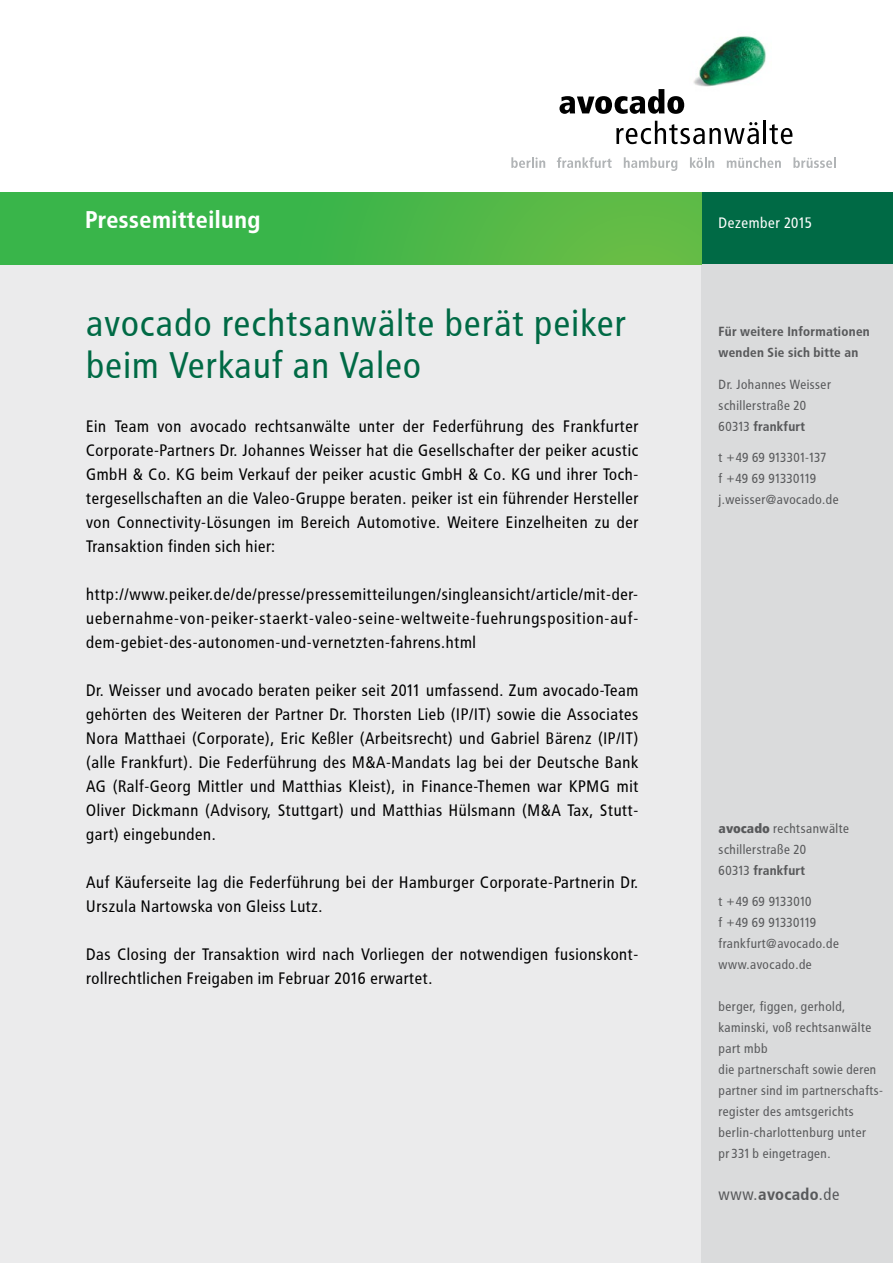
<style>
.page{position:relative;width:893px;height:1263px;background:#fff}
.page>*{position:absolute;margin:0;border:0;box-sizing:border-box;transform-origin:0 0}
.t1{font:36.75px/42px "Avocado";color:#006a45}
.t2{font:700 24px "Avocado";color:#fff}
.t3{font:16.5px/24px "Avocado";color:#000;text-align:justify}
.t4{font:16.5px "Avocado";color:#58595b}
.t5{font:15px "Avocado";color:#fff}
.t6{font:13.2px/21px "Avocado";color:#58595b}
.t7{font:13.2px/21px "Avocado";letter-spacing:-.025em;color:#58595b}
.t8{font:700 13.2px/21px "Avocado";color:#58595b}
.s1{font-weight:700}
.s2{font-weight:900}
</style>
<div class="page">
<img style="left:693px;top:36px;width:73px;height:51px">
<svg style="left:559px;top:89px;width:125px;height:25px"></svg>
<svg style="left:616px;top:121px;width:143px;height:23px"></svg>
<hr style="left:764px;top:121px;width:2px;height:23px;background:#000">
<svg style="left:769px;top:124px;width:23px;height:20px"></svg>
<svg style="left:511px;top:157px;width:34px;height:11px"></svg>
<svg style="left:557px;top:157px;width:55px;height:11px"></svg>
<svg style="left:624px;top:157px;width:53px;height:14px"></svg>
<svg style="left:690px;top:157px;width:24px;height:11px"></svg>
<svg style="left:727px;top:157px;width:54px;height:11px"></svg>
<svg style="left:793px;top:157px;width:43px;height:11px"></svg>
<div style="left:702px;top:192px;width:191px;height:72px;background:#006a45"></div>
<div style="left:0;top:264px;width:893px;height:999px;background:#ebebec"></div>
<div style="left:702px;top:264px;width:191px;height:288px;background:#dadbdc"></div>
<div style="left:702px;top:552px;width:191px;height:711px;background:#dadbdc"></div>
<div style="left:0;top:192px;width:702px;height:72px;background:linear-gradient(to right,#2db34b,#63bb46)"></div>
<h2 class="t2" style="left:85px;top:205px;width:177px">Pressemitteilung</h2>
<h1 class="t1" style="left:86px;top:303px;width:542px">avocado rechtsanwälte berät peiker beim Verkauf an Valeo</h1>
<p class="t3" style="left:86px;top:414px;width:554px">Ein Team von avocado rechtsanwälte unter der Federführung des Frankfurter Corporate-Partners Dr. Johannes Weisser hat die Gesellschafter der peiker acustic GmbH &amp; Co. KG beim Verkauf der peiker acustic GmbH &amp; Co. KG und ihrer Toch&shy;tergesellschaften an die Valeo-Gruppe beraten. peiker ist ein führender Hersteller von Connectivity-Lösungen im Bereich Automotive. Weitere Einzelheiten zu der Transaktion finden sich hier:</p>
<p class="t3" style="left:86px;top:582px;width:554px">http://www.peiker.de/de/presse/pressemitteilungen/singleansicht/article/mit-der&shy;uebernahme-von-peiker-staerkt-valeo-seine-weltweite-fuehrungsposition-auf&shy;dem-gebiet-des-autonomen-und-vernetzten-fahrens.html</p>
<p class="t3" style="left:86px;top:678px;width:554px">Dr. Weisser und avocado beraten peiker seit 2011 umfassend. Zum avocado-Team gehörten des Weiteren der Partner Dr. Thorsten Lieb (IP/IT) sowie die Associates Nora Matthaei (Corporate), Eric Keßler (Arbeitsrecht) und Gabriel Bärenz (IP/IT) (alle Frankfurt). Die Federführung des M&amp;A-Mandats lag bei der Deutsche Bank AG (Ralf-Georg Mittler und Matthias Kleist), in Finance-Themen war KPMG mit Oliver Dickmann (Advisory, Stuttgart) und Matthias Hülsmann (M&amp;A Tax, Stutt&shy;gart) eingebunden.</p>
<p class="t3" style="left:86px;top:870px;width:554px">Auf Käuferseite lag die Federführung bei der Hamburger Corporate-Partnerin Dr.<br>Urszula Nartowska von Gleiss Lutz.</p>
<p class="t3" style="left:86px;top:942px;width:554px">Das Closing der Transaktion wird nach Vorliegen der notwendigen fusionskont&shy;rollrechtlichen Freigaben im Februar 2016 erwartet.</p>
<p class="t5" style="left:719px;top:214px;width:96px">Dezember 2015</p>
<p class="t8" style="left:719px;top:321px;width:153px">Für weitere Informationen wenden Sie sich bitte an</p>
<p class="t6" style="left:719px;top:374px;width:114px">Dr. Johannes Weisser schillerstraße 20<br>60313 <span class="s1">frankfurt</span></p>
<p class="t7" style="left:719px;top:447px;width:122px">t +49 69 913301-137<br>f +49 69 91330119 j.weisser@avocado.de</p>
<p class="t6" style="left:719px;top:817px;width:132px"><span class="s2">avocado</span> rechtsanwälte schillerstraße 20<br>60313 <span class="s1">frankfurt</span></p>
<p class="t6" style="left:719px;top:891px;width:122px">t +49 69 9133010<br>f +49 69 91330119 frankfurt@avocado.de www.avocado.de</p>
<p class="t6" style="left:719px;top:996px;width:166px">berger, figgen, gerhold, kaminski, voß rechtsanwälte part mbb<br>die partnerschaft sowie deren partner sind im partnerschafts&shy;register des amtsgerichts berlin-charlottenburg unter pr331b eingetragen.</p>
<p class="t4" style="left:719px;top:1185px;width:123px">www.<span class="s1">avocado</span>.de</p>
</div>
